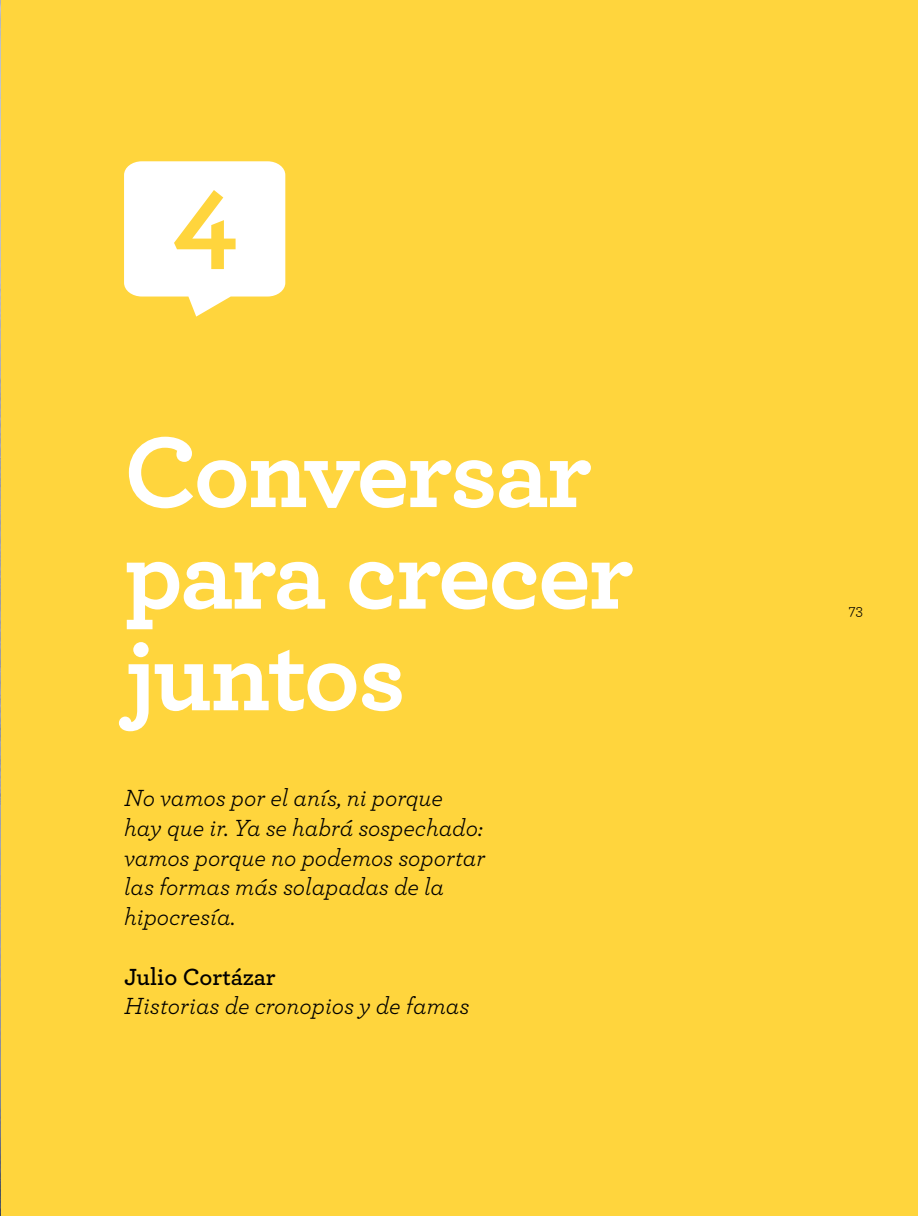
<style>
.page{position:relative;width:918px;height:1216px;background:#fff}
.page>*{position:absolute;margin:0;border:0;box-sizing:border-box;transform-origin:0 0}
.t1{font:700 119px "Archer";color:#ffd53d}
.t2{font:700 105px/101.5px "Archer";letter-spacing:-.02em;color:#fff}
.t3{font:italic 24.5px/29.8px "Archer";color:#000}
.t4{font:600 24.5px "Archer";color:#000}
.t5{font:15.75px "Archer";color:#000}
</style>
<div class="page">
<div style="left:0;top:0;width:918px;height:1215px;background:#ffd53d"></div>
<img style="left:0;top:0;width:1px;height:1215px">
<svg style="left:124px;top:161px;width:161px;height:155px"></svg>
<h1 class="t1" style="left:171px;top:121px;width:69px">4</h1>
<h2 class="t2" style="left:124px;top:414px;width:511px">Conversar para crecer juntos</h2>
<p class="t3" style="left:124px;top:781px;width:363px">No vamos por el anís, ni porque hay que ir. Ya se habrá sospechado: vamos porque no podemos soportar las formas más solapadas de la hipocresía.</p>
<p class="t4" style="left:124px;top:958px;width:153px">Julio Cortázar</p>
<p class="t3" style="left:124px;top:989px;width:347px">Historias de cronopios y de famas</p>
<p class="t5" style="left:849px;top:599px;width:16px">73</p>
</div>
